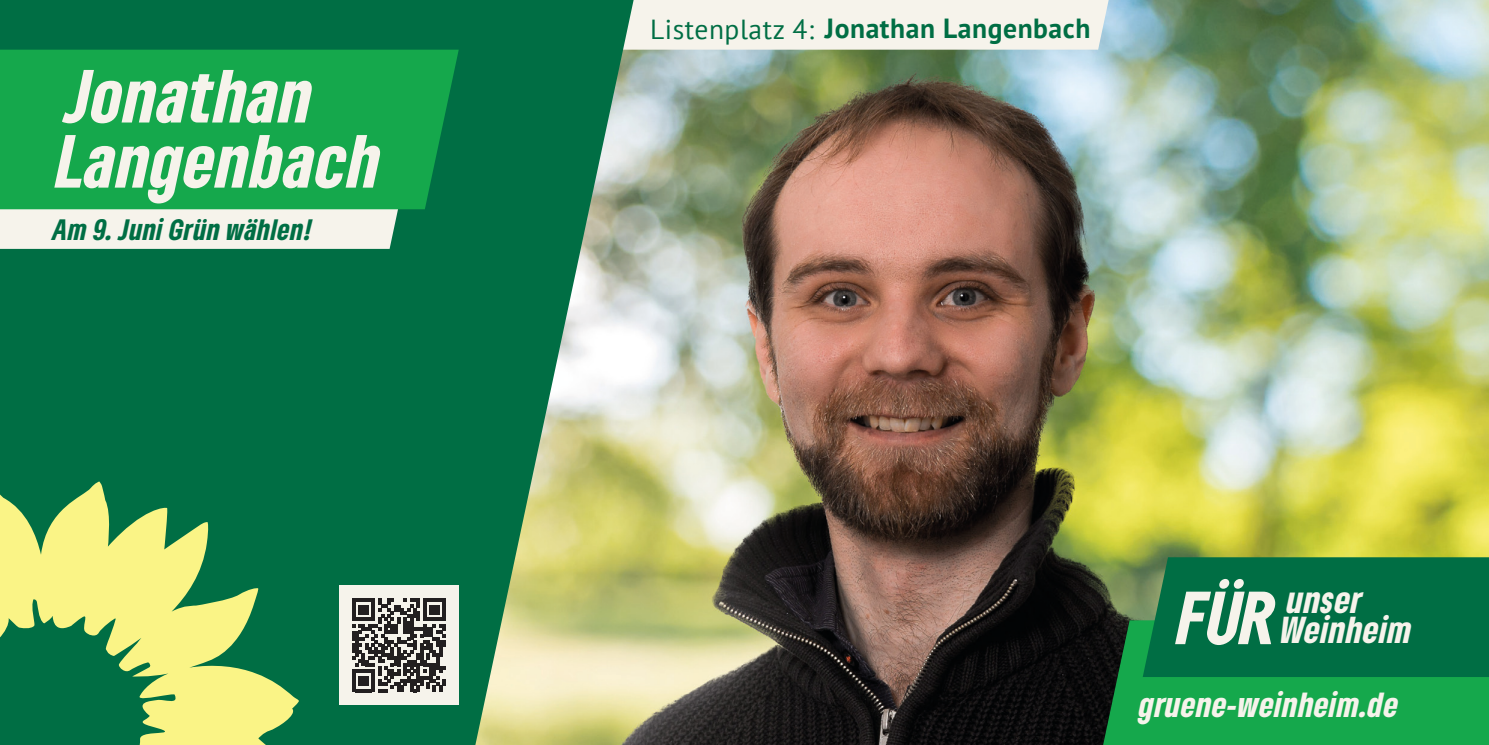
<style>
.page{position:relative;width:1489px;height:745px;background:#fff}
.page>*{position:absolute;margin:0;border:0;box-sizing:border-box;transform-origin:0 0}
.t1{font:italic 900 condensed 70px/65px "Gruene Type";letter-spacing:.02em;color:#f6f3eb}
.t2{font:italic 900 condensed 35px/30px "Gruene Type";letter-spacing:.02em;color:#f6f3eb}
.t3{font:italic 900 condensed 32.5px "Gruene Type";letter-spacing:.02em;color:#f6f3eb}
.t4{font:700 27.5px "PT Sans";letter-spacing:.02em;color:#006e44}
.t5{font:italic 900 condensed 27.5px "Gruene Type";letter-spacing:.025em;color:#006e44}
.s1{font-weight:400}
</style>
<div class="page">
<img style="left:633px;top:0;width:855px;height:744px">
<div style="left:633px;top:0;width:475px;height:50px;background:#f6f3eb"></div>
<svg style="left:0;top:0;width:633px;height:744px;background:#2c8357"></svg>
<div style="left:0;top:209px;width:398px;height:40px;background:#f6f3eb"></div>
<div style="left:0;top:50px;width:458px;height:159px;background:#15a84c"></div>
<svg style="left:1103px;top:620px;width:385px;height:124px;background:#149d47"></svg>
<svg style="left:1142px;top:557px;width:346px;height:119px;background:#177951"></svg>
<div style="left:339px;top:585px;width:119px;height:119px;background:#f6f3eb"></div>
<svg style="left:352px;top:598px;width:94px;height:93px"></svg>
<svg style="left:0;top:480px;width:299px;height:264px;background:#76ad63"></svg>
<h1 class="t1" style="left:57px;top:61px;width:325px">Jonathan<br>Langenbach</h1>
<p class="t5" style="left:52px;top:211px;width:261px">Am 9. Juni Grün wählen!</p>
<p class="t4" style="left:650px;top:10px;width:442px"><span class="s1">Listenplatz 4:</span> Jonathan Langenbach</p>
<p class="t2" style="left:1280px;top:583px;width:132px">unser<br>Weinheim</p>
<p class="t3" style="left:1139px;top:683px;width:260px">gruene-weinheim.de</p>
</div>
